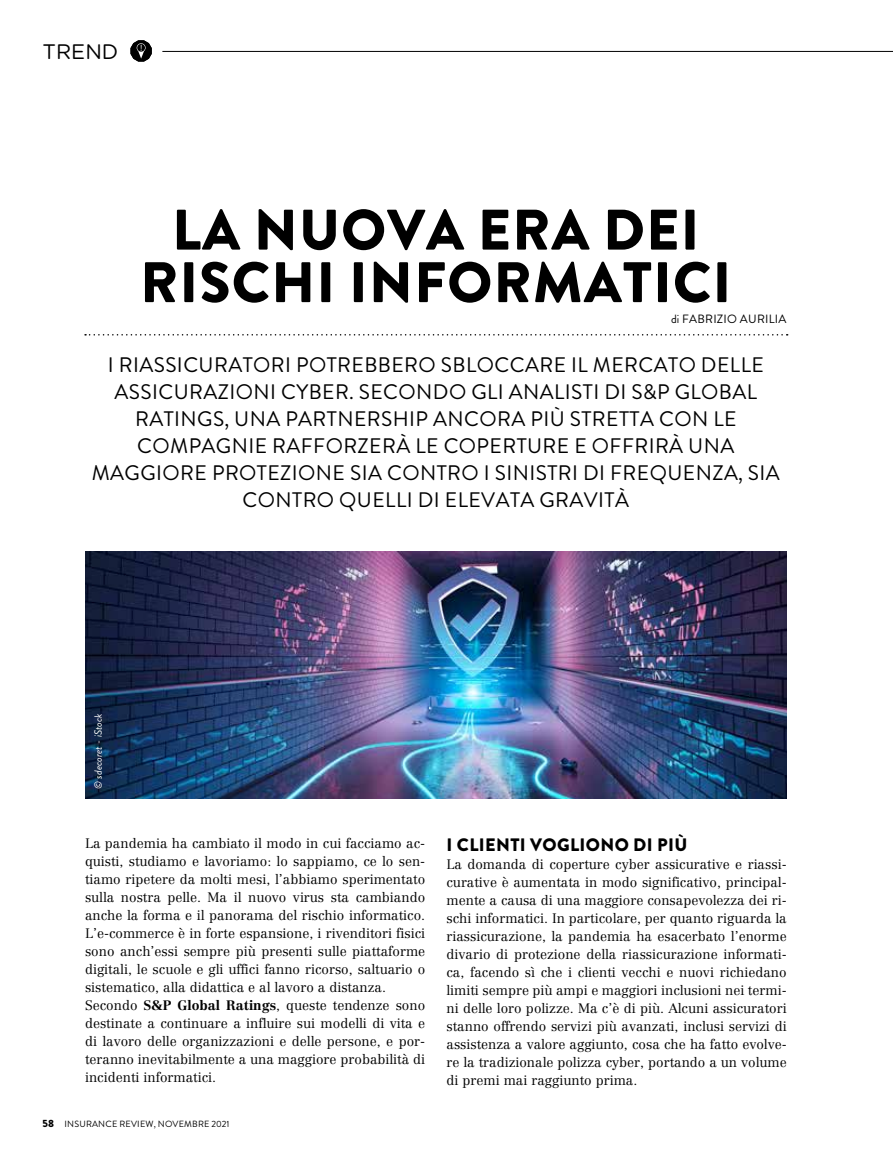
<style>
.page{position:relative;width:893px;height:1170px;background:#fff}
.page>*{position:absolute;margin:0;border:0;box-sizing:border-box;transform-origin:0 0}
.t1{font:900 57px/52.5px "Brandon Grotesque";letter-spacing:.02em;color:#000;text-align:center}
.t2{font:21px/27px "Brandon Grotesque";letter-spacing:.02em;color:#000;text-align:center}
.t3{font:21px "Gotham Rounded";color:#000}
.t4{font:900 18px "Brandon Grotesque";letter-spacing:.02em;color:#000}
.t5{font:300 13.5px/18px "Centennial LT Std";color:#000}
.t6{font:12px "Brandon Grotesque";letter-spacing:.02em;color:#000}
.t7{font:italic 10.5px "Brandon Grotesque";color:#fff}
.t8{font:9px "Brandon Grotesque";letter-spacing:.02em;color:#000}
.s1{font-weight:700}
.s2{font-weight:900;font-size:10.5px}
</style>
<div class="page">
<svg style="left:130px;top:40px;width:22px;height:22px"></svg>
<hr style="left:162px;top:51px;width:731px;height:1px;background:#000">
<svg style="left:85px;top:334px;width:703px;height:1px"></svg>
<img style="left:85px;top:552px;width:702px;height:246px">
<h2 class="t3" style="left:43px;top:37px;width:77px">TREND</h2>
<h1 class="t1" style="left:140px;top:204px;width:593px">LA NUOVA ERA DEI<br>RISCHI INFORMATICI</h1>
<p class="t6" style="left:671px;top:311px;width:117px">di FABRIZIO AURILIA</p>
<p class="t2" style="left:92px;top:351px;width:690px">I RIASSICURATORI POTREBBERO SBLOCCARE IL MERCATO DELLE ASSICURAZIONI CYBER. SECONDO GLI ANALISTI DI S&amp;P GLOBAL RATINGS, UNA PARTNERSHIP ANCORA PIÙ STRETTA CON LE COMPAGNIE RAFFORZERÀ LE COPERTURE E OFFRIRÀ UNA MAGGIORE PROTEZIONE SIA CONTRO I SINISTRI DI FREQUENZA, SIA CONTRO QUELLI DI ELEVATA GRAVITÀ</p>
<p class="t7" style="left:91px;top:788px;width:77px;rotate:-90deg">© sdecoret - iStock</p>
<p class="t5" style="left:85px;top:834px;width:342px">La pandemia ha cambiato il modo in cui facciamo ac&shy;quisti, studiamo e lavoriamo: lo sappiamo, ce lo sen&shy;tiamo ripetere da molti mesi, l’abbiamo sperimentato sulla nostra pelle. Ma il nuovo virus sta cambiando anche la forma e il panorama del rischio informatico.<br>L’e-commerce è in forte espansione, i rivenditori fisici sono anch’essi sempre più presenti sulle piattaforme digitali, le scuole e gli uffici fanno ricorso, saltuario o sistematico, alla didattica e al lavoro a distanza.<br>Secondo <span class="s1">S&amp;P Global Ratings</span>, queste tendenze sono destinate a continuare a influire sui modelli di vita e di lavoro delle organizzazioni e delle persone, e por&shy;teranno inevitabilmente a una maggiore probabilità di incidenti informatici.</p>
<h3 class="t4" style="left:447px;top:831px;width:242px">I CLIENTI VOGLIONO DI PIÙ</h3>
<p class="t5" style="left:446px;top:855px;width:342px;text-align:justify">La domanda di coperture cyber assicurative e riassi&shy;curative è aumentata in modo significativo, principal&shy;mente a causa di una maggiore consapevolezza dei ri&shy;schi informatici. In particolare, per quanto riguarda la riassicurazione, la pandemia ha esacerbato l’enorme divario di protezione della riassicurazione informati&shy;ca, facendo sì che i clienti vecchi e nuovi richiedano limiti sempre più ampi e maggiori inclusioni nei termi&shy;ni delle loro polizze. Ma c’è di più. Alcuni assicuratori stanno offrendo servizi più avanzati, inclusi servizi di assistenza a valore aggiunto, cosa che ha fatto evolve&shy;re la tradizionale polizza cyber, portando a un volume di premi mai raggiunto prima.</p>
<p class="t8" style="left:43px;top:1117px;width:189px"><span class="s2">58</span> INSURANCE REVIEW, NOVEMBRE 2021</p>
</div>
